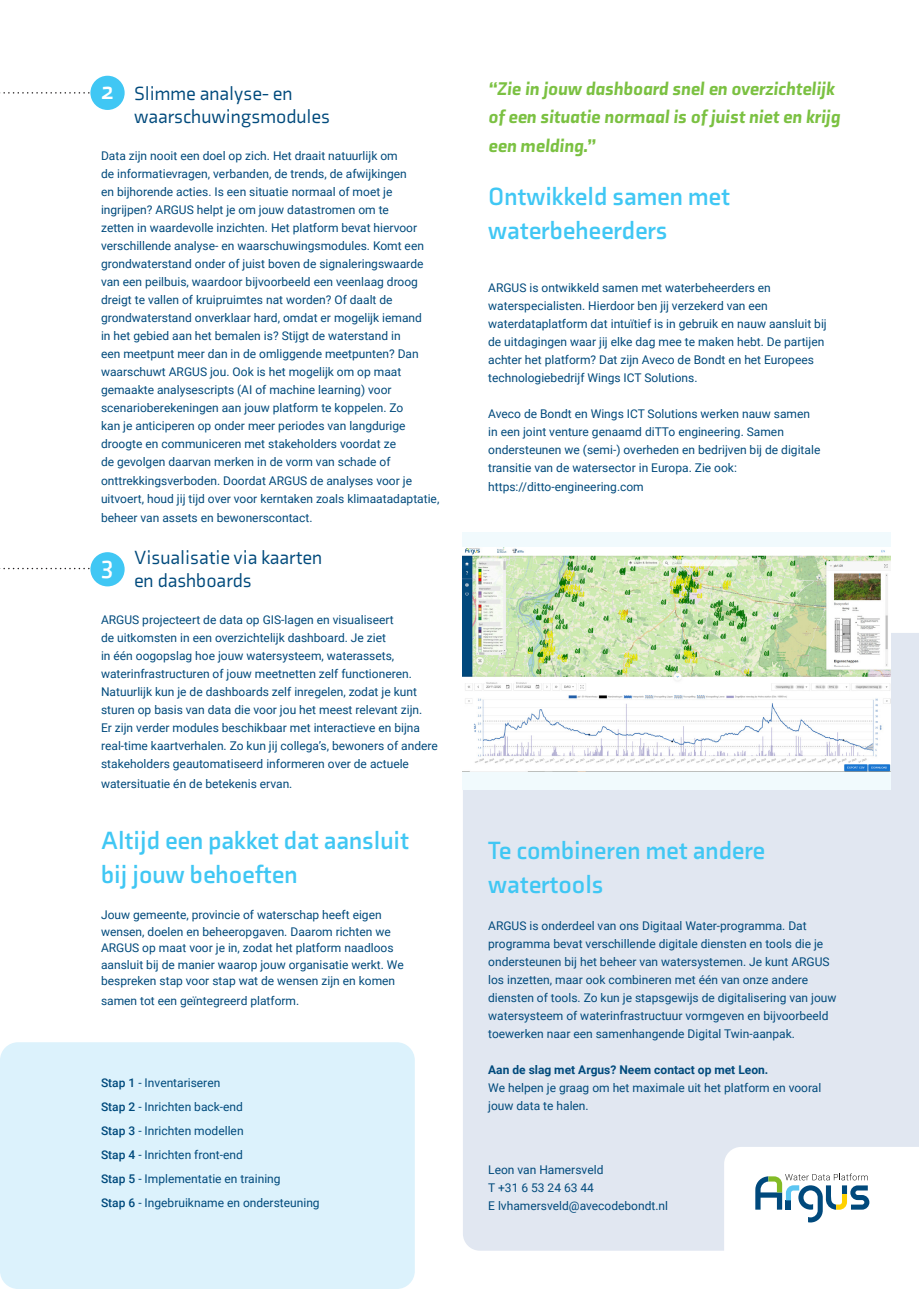
<style>
.page{position:relative;width:919px;height:1289px;background:#fff}
.page>*{position:absolute;margin:0;border:0;box-sizing:border-box;transform-origin:0 0}
.t1{font:700 25.5px/34px "Axia";color:#40c7f4}
.t2{font:700 25.5px "Axia";color:#fff}
.t3{font:19.5px "Axia";color:#004a7c}
.t4{font:italic 900 18.9px/28.5px "Axia";color:#7bc142}
.t5{font:12px/18px "Roboto";color:#004a7c}
.t6{font:700 12px "Roboto";color:#004a7c}
.s1{font-weight:500}
</style>
<div class="page">
<div style="left:0;top:1042px;width:415px;height:246px;background:#dcf2fc;border-radius:18px"></div>
<div style="left:463px;top:633px;width:455px;height:617px;background:#e1e7f1"></div>
<svg style="left:0;top:92px;width:90px;height:2px"></svg>
<div style="left:90px;top:76px;width:35px;height:34px;background:#40c7f4;border-radius:50%"></div>
<svg style="left:0;top:568px;width:90px;height:1px"></svg>
<div style="left:90px;top:552px;width:35px;height:34px;background:#40c7f4;border-radius:50%"></div>
<svg style="left:724px;top:1146px;width:194px;height:104px"></svg>
<div style="left:462px;top:532px;width:428px;height:258px;background:#f1fafd"></div>
<img style="left:462px;top:547px;width:428px;height:224px">
<p class="t3" style="left:134px;top:82px;width:160px">Slimme analyse- en</p>
<p class="t3" style="left:134px;top:105px;width:197px">waarschuwingsmodules</p>
<p class="t5" style="left:101px;top:147px;width:340px">Data zijn nooit een doel op zich. Het draait natuurlijk om<br>de informatievragen, verbanden, de trends, de afwijkingen<br>en bijhorende acties. Is een situatie normaal of moet je ingrijpen? ARGUS helpt je om jouw datastromen om te<br>zetten in waardevolle inzichten. Het platform bevat hiervoor verschillende analyse- en waarschuwingsmodules. Komt een grondwaterstand onder of juist boven de signaleringswaarde van een peilbuis, waardoor bijvoorbeeld een veenlaag droog dreigt te vallen of kruipruimtes nat worden? Of daalt de grondwaterstand onverklaar hard, omdat er mogelijk iemand<br>in het gebied aan het bemalen is? Stijgt de waterstand in<br>een meetpunt meer dan in de omliggende meetpunten? Dan waarschuwt ARGUS jou. Ook is het mogelijk om op maat gemaakte analysescripts (AI of machine learning) voor scenarioberekeningen aan jouw platform te koppelen. Zo<br>kan je anticiperen op onder meer periodes van langdurige droogte en communiceren met stakeholders voordat ze<br>de gevolgen daarvan merken in de vorm van schade of onttrekkingsverboden. Doordat ARGUS de analyses voor je uitvoert, houd jij tijd over voor kerntaken zoals klimaatadaptatie,</p>
<p class="t5" style="left:101px;top:508px;width:213px">beheer van assets en bewonerscontact.</p>
<p class="t3" style="left:134px;top:546px;width:189px">Visualisatie via kaarten</p>
<p class="t3" style="left:134px;top:568px;width:119px">en dashboards</p>
<p class="t5" style="left:101px;top:610px;width:338px">ARGUS projecteert de data op GIS-lagen en visualiseert<br>de uitkomsten in een overzichtelijk dashboard. Je ziet<br>in één oogopslag hoe jouw watersysteem, waterassets, waterinfrastructuren of jouw meetnetten zelf functioneren.<br>Natuurlijk kun je de dashboards zelf inregelen, zodat je kunt sturen op basis van data die voor jou het meest relevant zijn.<br>Er zijn verder modules beschikbaar met interactieve en bijna real-time kaartverhalen. Zo kun jij collega’s, bewoners of andere stakeholders geautomatiseerd informeren over de actuele</p>
<p class="t5" style="left:101px;top:774px;width:193px">watersituatie én de betekenis ervan.</p>
<p class="t2" style="left:102px;top:75px;width:13px">2</p>
<p class="t2" style="left:101px;top:549px;width:13px">3</p>
<p class="t1" style="left:101px;top:823px;width:309px">Altijd een pakket dat aansluit bij jouw behoeften</p>
<p class="t5" style="left:101px;top:906px;width:304px;line-height:16.5px">Jouw gemeente, provincie of waterschap heeft eigen wensen, doelen en beheeropgaven. Daarom richten we ARGUS op maat voor je in, zodat het platform naadloos aansluit bij de manier waarop jouw organisatie werkt. We bespreken stap voor stap wat de wensen zijn en komen</p>
<p class="t5" style="left:101px;top:991px;width:200px">samen tot een geïntegreerd platform.</p>
<p class="t5" style="left:101px;top:1073px;width:121px"><span class="s1">Stap 1</span> - Inventariseren</p>
<p class="t5" style="left:101px;top:1097px;width:143px"><span class="s1">Stap 2</span> - Inrichten back-end</p>
<p class="t5" style="left:101px;top:1121px;width:144px"><span class="s1">Stap 3</span> - Inrichten modellen</p>
<p class="t5" style="left:101px;top:1145px;width:143px"><span class="s1">Stap 4</span> - Inrichten front-end</p>
<p class="t5" style="left:101px;top:1169px;width:181px"><span class="s1">Stap 5</span> - Implementatie en training</p>
<p class="t5" style="left:101px;top:1193px;width:220px"><span class="s1">Stap 6</span> - Ingebruikname en ondersteuning</p>
<p class="t4" style="left:488px;top:74px;width:353px">“Zie in jouw dashboard snel en overzichtelijk of een situatie normaal is of juist niet en krijg een melding.”</p>
<p class="t1" style="left:488px;top:179px;width:243px">Ontwikkeld samen met</p>
<p class="t1" style="left:488px;top:213px;width:181px">waterbeheerders</p>
<p class="t5" style="left:488px;top:278px;width:340px">ARGUS is ontwikkeld samen met waterbeheerders en waterspecialisten. Hierdoor ben jij verzekerd van een waterdataplatform dat intuïtief is in gebruik en nauw aansluit bij de uitdagingen waar jij elke dag mee te maken hebt. De partijen achter het platform? Dat zijn Aveco de Bondt en het Europees technologiebedrijf Wings ICT Solutions.</p>
<p class="t5" style="left:488px;top:404px;width:333px">Aveco de Bondt en Wings ICT Solutions werken nauw samen in een joint venture genaamd diTTo engineering. Samen ondersteunen we (semi-) overheden en bedrijven bij de digitale transitie van de watersector in Europa. Zie ook:</p>
<p class="t5" style="left:488px;top:477px;width:157px">https://ditto-engineering.com</p>
<p class="t1" style="left:488px;top:833px;width:278px">Te combineren met andere</p>
<p class="t1" style="left:488px;top:867px;width:117px">watertools</p>
<p class="t5" style="left:488px;top:916px;width:350px">ARGUS is onderdeel van ons Digitaal Water-programma. Dat programma bevat verschillende digitale diensten en tools die je ondersteunen bij het beheer van watersystemen. Je kunt ARGUS los inzetten, maar ook combineren met één van onze andere diensten of tools. Zo kun je stapsgewijs de digitalisering van jouw watersysteem of waterinfrastructuur vormgeven en bijvoorbeeld toewerken naar een samenhangende Digital Twin-aanpak.</p>
<p class="t6" style="left:488px;top:1061px;width:281px">Aan de slag met Argus? Neem contact op met Leon.</p>
<p class="t5" style="left:488px;top:1078px;width:334px">We helpen je graag om het maximale uit het platform en vooral jouw data te halen.</p>
<p class="t5" style="left:488px;top:1160px;width:117px">Leon van Hamersveld</p>
<p class="t5" style="left:488px;top:1178px;width:107px">T +31 6 53 24 63 44</p>
<p class="t5" style="left:488px;top:1196px;width:181px">E lvhamersveld@avecodebondt.nl</p>
</div>
